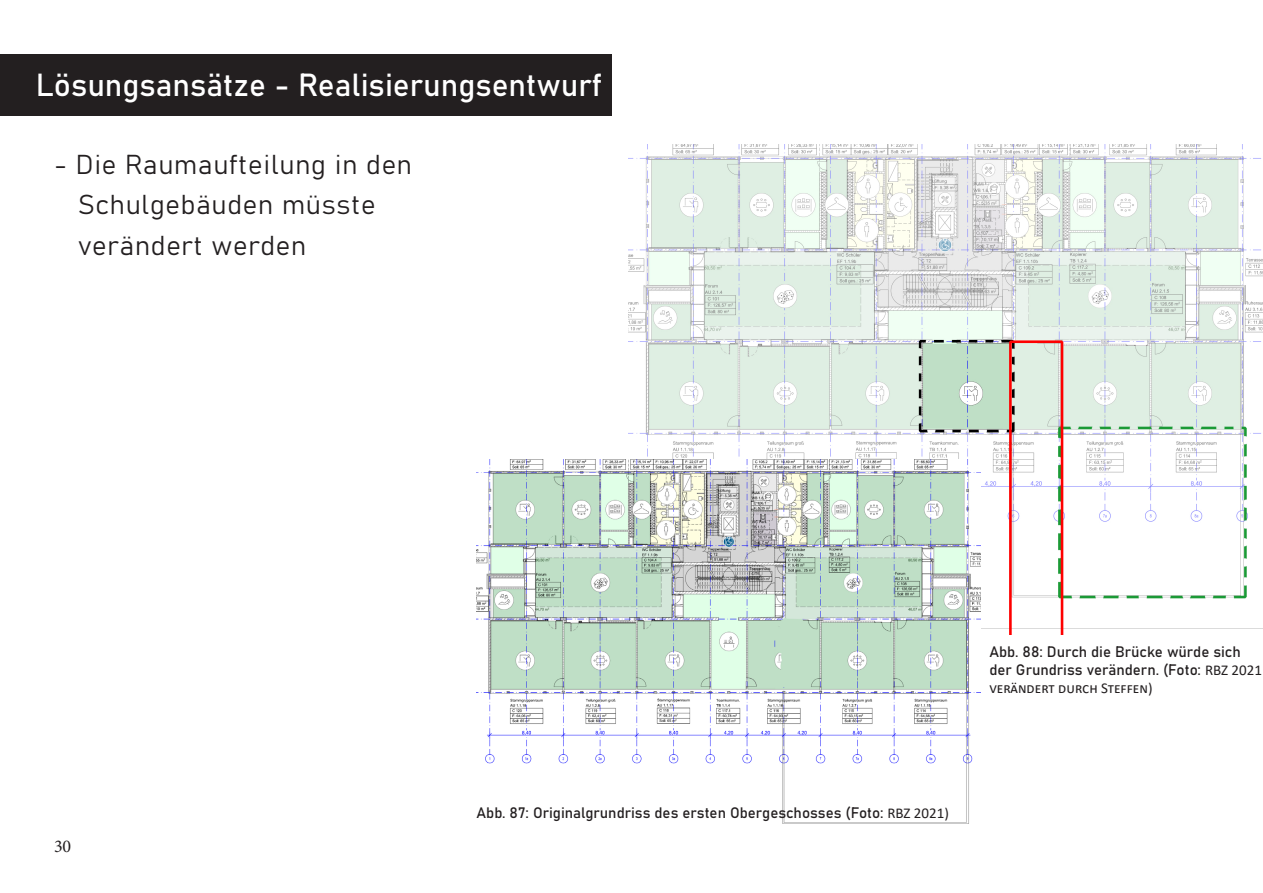
<style>
.page{position:relative;width:1263px;height:893px;background:#fff}
.page>*{position:absolute;margin:0;border:0;box-sizing:border-box;transform-origin:0 0}
.Überschrift{font:31.5px "Bahnschrift";color:#fff}
.t1{font:27px "Bahnschrift";letter-spacing:.03em;color:#231f20}
.t2{font:18px "Minion Pro";color:#231f20}
.Abbildungsunterschri{font:15px/18px "Bahnschrift";color:#231f20}
.s1{font-family:"Calibri"}
</style>
<div class="page">
<img style="left:628px;top:145px;width:635px;height:490px">
<img style="left:476px;top:459px;width:504px;height:365px">
<div style="left:0;top:54px;width:611px;height:62px;background:#231f20"></div>
<p class="Überschrift" style="left:36px;top:61px;width:567px">Lösungsansätze - Realisierungsentwurf</p>
<p class="t1" style="left:54px;top:144px;width:360px">- Die Raumaufteilung in den</p>
<p class="t1" style="left:78px;top:184px;width:299px">Schulgebäuden müsste</p>
<p class="t1" style="left:78px;top:225px;width:229px">verändert werden</p>
<p class="t2" style="left:54px;top:834px;width:19px">30</p>
<p class="Abbildungsunterschri" style="left:989px;top:641px;width:274px">Abb. 88: Durch die Brücke würde sich der Grundriss verändern. (Foto: <span class="s1">RBZ 2021 verändert durch Steffen)</span></p>
<p class="Abbildungsunterschri" style="left:476px;top:802px;width:474px">Abb. 87: Originalgrundriss des ersten Obergeschosses (Foto: <span class="s1">RBZ 2021)</span></p>
</div>
